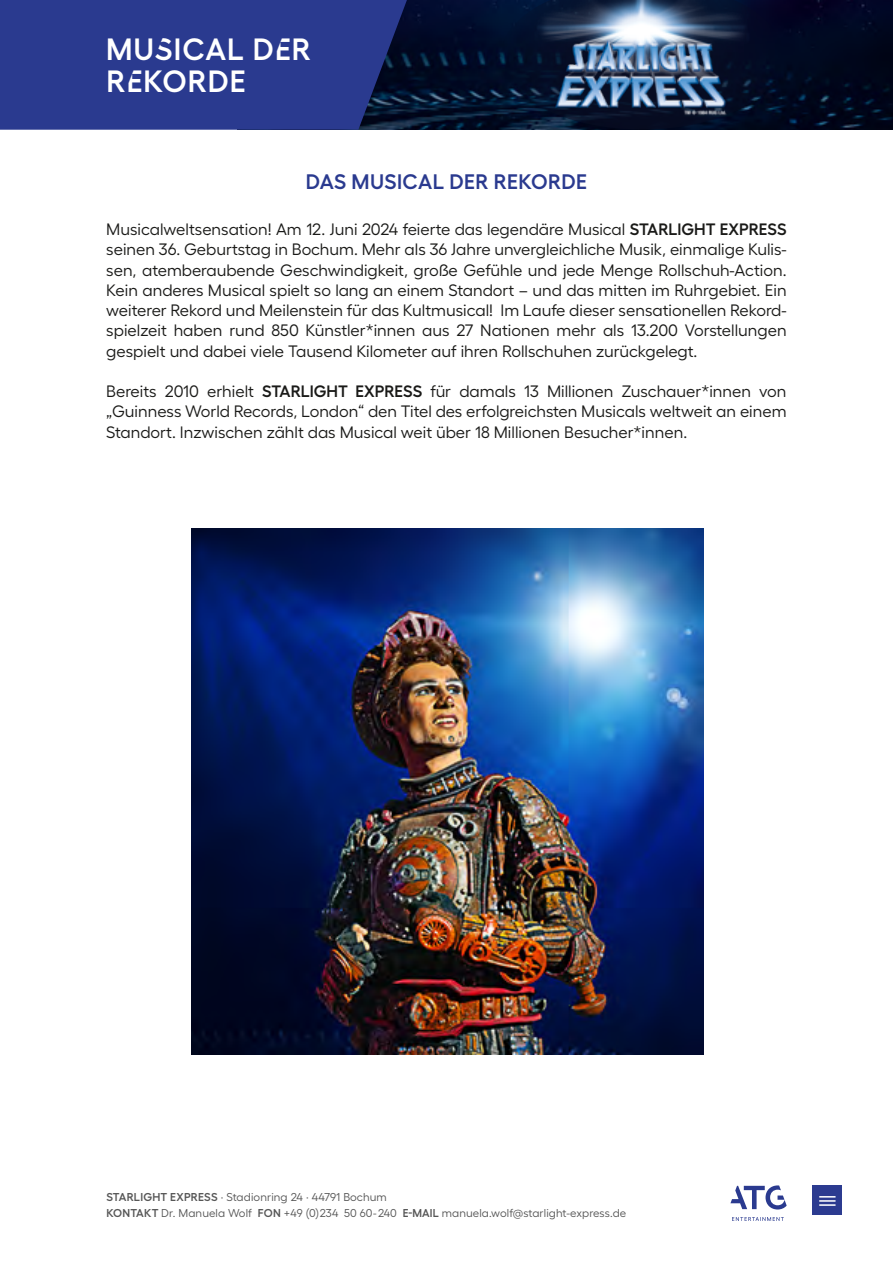
<style>
.page{position:relative;width:893px;height:1263px;background:#fff}
.page>*{position:absolute;margin:0;border:0;box-sizing:border-box;transform-origin:0 0}
.t1{font:600 30.75px/32.2px "Fellix";letter-spacing:.03em;color:#fff}
.t2{font:600 21px "Fellix";letter-spacing:.02em;color:#2a3a8f}
.t3{font:16.5px/20.2px "Fellix";color:#1a1a18;text-align:justify}
.t4{font:11.4px/15.8px "Fellix";letter-spacing:.01em;color:#565656}
.s1{font-family:"ATG Fellix Semi Bold WEB";font-weight:400}
.s2{font-weight:600}
</style>
<div class="page">
<div style="left:812px;top:1185px;width:30px;height:30px;background:#2c3b90"></div>
<svg style="left:819px;top:1196px;width:17px;height:10px"></svg>
<svg style="left:730px;top:1185px;width:57px;height:24px"></svg>
<svg style="left:732px;top:1217px;width:52px;height:4px"></svg>
<img style="left:412px;top:0;width:481px;height:130px">
<svg style="left:501px;top:0;width:282px;height:130px;background:#020e29"></svg>
<svg style="left:0;top:0;width:412px;height:130px;background:#273788"></svg>
<img style="left:525px;top:0;width:234px;height:127px">
<img style="left:191px;top:528px;width:513px;height:526px">
<h1 class="t1" style="left:106px;top:30px;width:206px">MU<span class="s1">S</span>ICAL D<span class="s1">E</span>R<br>R<span class="s1">E</span>KORDE</h1>
<p class="t2" style="left:306px;top:165px;width:283px">DAS MUSICAL DER REKORDE</p>
<p class="t3" style="left:106px;top:218px;width:682px">Musicalweltsensation! Am 12. Juni 2024 feierte das legendäre Musical <span class="s2">STARLIGHT EXPRESS </span>seinen 36. Geburtstag in Bochum. Mehr als 36 Jahre unvergleichliche Musik, einmalige Kulis&shy;sen, atemberaubende Geschwindigkeit, große Gefühle und jede Menge Rollschuh-Action.<br>Kein anderes Musical spielt so lang an einem Standort – und das mitten im Ruhrgebiet. Ein weiterer Rekord und Meilenstein für das Kultmusical! Im Laufe dieser sensationellen Rekord&shy;spielzeit haben rund 850 Künstler*innen aus 27 Nationen mehr als 13.200 Vorstellungen gespielt und dabei viele Tausend Kilometer auf ihren Rollschuhen zurückgelegt.</p>
<p class="t3" style="left:106px;top:379px;width:682px">Bereits 2010 erhielt <span class="s2">STARLIGHT EXPRESS</span> für damals 13 Millionen Zuschauer*innen von „Guinness World Records, London“ den Titel des erfolgreichsten Musicals weltweit an einem Standort. Inzwischen zählt das Musical weit über 18 Millionen Besucher*innen.</p>
<p class="t4" style="left:106px;top:1188px;width:521px"><span class="s2">STARLIGHT EXPRESS</span> · Stadionring 24 · 44791 Bochum<br><span class="s2">KONTAKT</span> Dr. Manuela Wolf <span class="s2">FON</span> +49 (0) 234 50 60-240 <span class="s2">E-MAIL</span> manuela.wolf@starlight-express.de</p>
</div>
